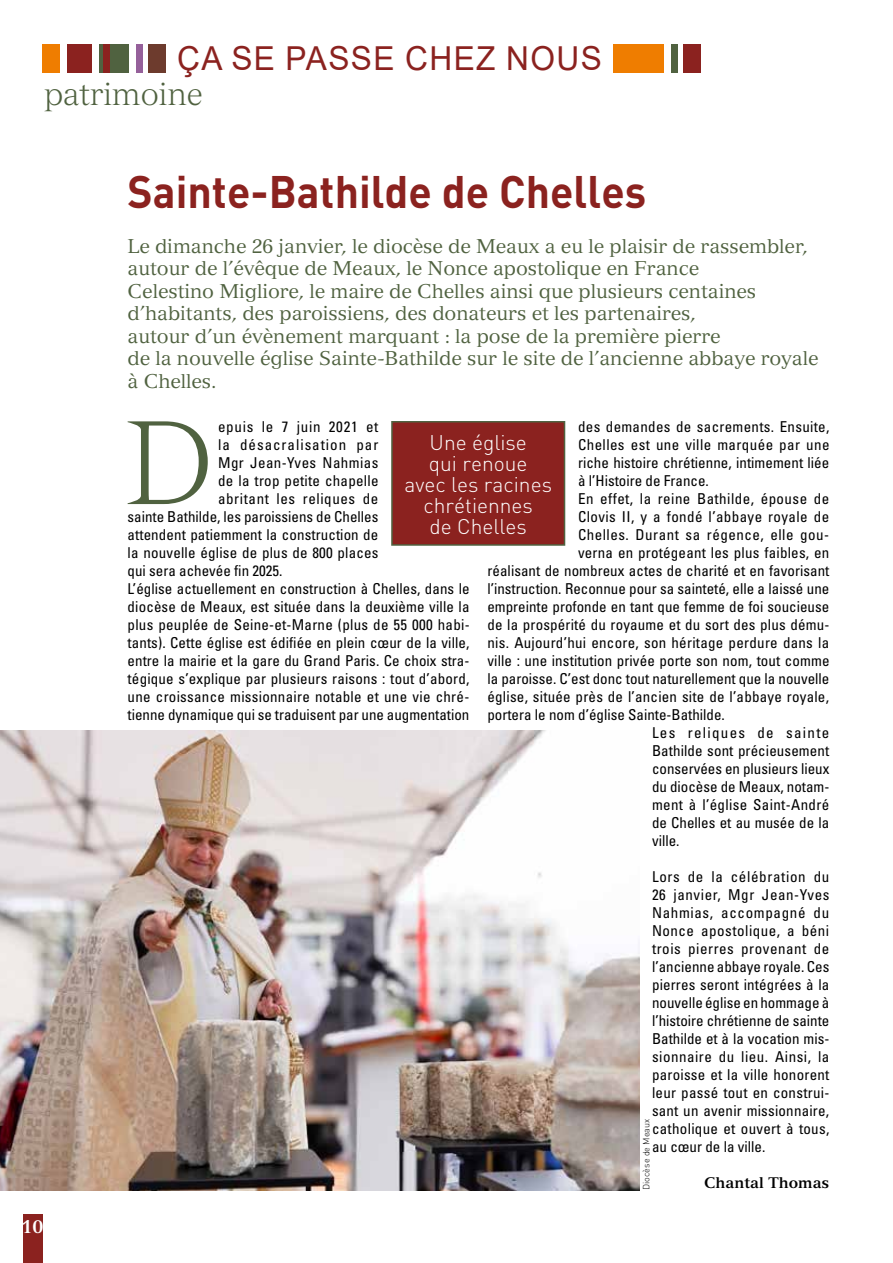
<style>
.page{position:relative;width:893px;height:1263px;background:#fff}
.page>*{position:absolute;margin:0;border:0;box-sizing:border-box;transform-origin:0 0}
.t1{font:300 116.1px "Versailles";color:#506240}
.t2{font:700 45px "DIN";color:#8b221f;scale:.95 1}
.t3{font:33px "Arial";letter-spacing:.045em;color:#8b221f;scale:.96 1}
.t4{font:300 31.5px "Versailles";color:#506240}
.t5{font:300 21px/21px "DIN";color:#fff;text-align:center}
.t6{font:19.5px/22.5px "Versailles";letter-spacing:-.005em;color:#506240}
.t7{font:700 18px "Versailles";color:#fff}
.t8{font:condensed 15px/18px "Univers";letter-spacing:.01em;color:#000;text-align:justify}
.t9{font:condensed 15px "Univers";letter-spacing:.03em;color:#000}
.t10{font:condensed 15px "Univers";letter-spacing:.04em;color:#000}
.t11{font:condensed 15px "Univers";letter-spacing:.065em;color:#000}
.t12{font:condensed 15px "Univers";letter-spacing:.085em;color:#000}
.t13{font:condensed 15px "Univers";letter-spacing:.05em;color:#000}
.t14{font:700 15px "Versailles";color:#000}
.t15{font:300 9px "DIN";color:#000}
</style>
<div class="page">
<div style="left:149px;top:45px;width:17px;height:28px;background:#6d3b2d"></div>
<div style="left:136px;top:45px;width:7px;height:28px;background:#95609a"></div>
<div style="left:99px;top:45px;width:29px;height:28px;background:#506240"></div>
<div style="left:104px;top:45px;width:6px;height:28px;background:#8b221f"></div>
<div style="left:67px;top:45px;width:25px;height:28px;background:#8b221f"></div>
<div style="left:43px;top:45px;width:17px;height:28px;background:#ef7d00"></div>
<div style="left:613px;top:45px;width:51px;height:28px;background:#ef7d00"></div>
<div style="left:671px;top:45px;width:7px;height:28px;background:#506240"></div>
<div style="left:683px;top:45px;width:18px;height:28px;background:#8b221f"></div>
<div style="left:23px;top:1214px;width:19px;height:49px;background:#8b221f"></div>
<div style="left:392px;top:422px;width:172px;height:123px;background:#8b221f"></div>
<div style="left:391px;top:421px;width:174px;height:125px;border:2px solid #506240"></div>
<img style="left:0;top:730px;width:639px;height:461px">
<h3 class="t3" style="left:177px;top:36px;width:444px">ÇA SE PASSE CHEZ NOUS</h3>
<h3 class="t4" style="left:44px;top:75px;width:161px">patrimoine</h3>
<p class="t7" style="left:22px;top:1215px;width:24px">10</p>
<h2 class="t2" style="left:128px;top:162px;width:547px">Sainte-Bathilde de Chelles</h2>
<p class="t6" style="left:128px;top:234px;width:692px">Le dimanche 26 janvier, le diocèse de Meaux a eu le plaisir de rassembler, autour de l’évêque de Meaux, le Nonce apostolique en France<br>Celestino Migliore, le maire de Chelles ainsi que plusieurs centaines d’habitants, des paroissiens, des donateurs et les partenaires,<br>autour d’un évènement marquant : la pose de la première pierre<br>de la nouvelle église Sainte-Bathilde sur le site de l’ancienne abbaye royale à Chelles.</p>
<h1 class="t1" style="left:125px;top:394px;width:92px">D</h1>
<p class="t13" style="left:218px;top:417px;width:162px">epuis le 7 juin 2021 et</p>
<p class="t8" style="left:578px;top:417px;width:253px">des demandes de sacrements. Ensuite,</p>
<p class="t8" style="left:578px;top:435px;width:253px">Chelles est une ville marquée par une</p>
<p class="t8" style="left:578px;top:453px;width:253px">riche histoire chrétienne, intimement liée</p>
<p class="t8" style="left:578px;top:471px;width:132px">à l’Histoire de France.</p>
<p class="t9" style="left:578px;top:489px;width:253px">En effet, la reine Bathilde, épouse de</p>
<p class="t8" style="left:578px;top:507px;width:253px">Clovis II, y a fondé l’abbaye royale de</p>
<p class="t9" style="left:578px;top:525px;width:253px">Chelles. Durant sa régence, elle gou-</p>
<p class="t8" style="left:578px;top:543px;width:253px">verna en protégeant les plus faibles, en</p>
<p class="t8" style="left:487px;top:561px;width:343px">réalisant de nombreux actes de charité et en favorisant</p>
<p class="t8" style="left:487px;top:579px;width:343px">l’instruction. Reconnue pour sa sainteté, elle a laissé une</p>
<p class="t8" style="left:487px;top:597px;width:343px">empreinte profonde en tant que femme de foi soucieuse</p>
<p class="t8" style="left:487px;top:615px;width:343px">de la prospérité du royaume et du sort des plus dému-</p>
<p class="t8" style="left:487px;top:633px;width:343px">nis. Aujourd’hui encore, son héritage perdure dans la</p>
<p class="t8" style="left:487px;top:651px;width:344px">ville : une institution privée porte son nom, tout comme</p>
<p class="t8" style="left:487px;top:669px;width:343px">la paroisse. C’est donc tout naturellement que la nouvelle</p>
<p class="t8" style="left:487px;top:687px;width:343px">église, située près de l’ancien site de l’abbaye royale,</p>
<p class="t8" style="left:487px;top:705px;width:239px">portera le nom d’église Sainte-Bathilde.</p>
<p class="t12" style="left:652px;top:723px;width:179px">Les reliques de sainte</p>
<p class="t8" style="left:652px;top:741px;width:179px">Bathilde sont précieusement</p>
<p class="t8" style="left:652px;top:759px;width:179px">conservées en plusieurs lieux</p>
<p class="t8" style="left:652px;top:777px;width:179px">du diocèse de Meaux, notam-</p>
<p class="t8" style="left:652px;top:795px;width:179px">ment à l’église Saint-André</p>
<p class="t8" style="left:652px;top:813px;width:179px">de Chelles et au musée de la</p>
<p class="t8" style="left:652px;top:831px;width:29px">ville.</p>
<p class="t8" style="left:652px;top:867px;width:179px">Lors de la célébration du 26 janvier, Mgr Jean-Yves Nahmias, accompagné du Nonce apostolique, a béni trois pierres provenant de l’ancienne abbaye royale. Ces pierres seront intégrées à la nouvelle église en hommage à l’histoire chrétienne de sainte Bathilde et à la vocation mis&shy;sionnaire du lieu. Ainsi, la paroisse et la ville honorent leur passé tout en construi&shy;sant un avenir missionnaire, catholique et ouvert à tous, au cœur de la ville.</p>
<p class="t14" style="left:704px;top:1174px;width:127px">Chantal Thomas</p>
<h3 class="t5" style="left:404px;top:432px;width:149px">Une église<br>qui renoue<br>avec les racines chrétiennes<br>de Chelles</h3>
<p class="t11" style="left:218px;top:435px;width:162px">la désacralisation par</p>
<p class="t9" style="left:218px;top:453px;width:162px">Mgr Jean-Yves Nahmias</p>
<p class="t8" style="left:218px;top:471px;width:162px">de la trop petite chapelle</p>
<p class="t10" style="left:218px;top:489px;width:162px">abritant les reliques de</p>
<p class="t8" style="left:128px;top:507px;width:252px">sainte Bathilde, les paroissiens de Chelles</p>
<p class="t8" style="left:128px;top:525px;width:252px">attendent patiemment la construction de</p>
<p class="t8" style="left:128px;top:543px;width:252px">la nouvelle église de plus de 800 places</p>
<p class="t8" style="left:128px;top:561px;width:156px">qui sera achevée fin 2025.</p>
<p class="t8" style="left:128px;top:579px;width:343px">L’église actuellement en construction à Chelles, dans le</p>
<p class="t8" style="left:128px;top:597px;width:343px">diocèse de Meaux, est située dans la deuxième ville la</p>
<p class="t8" style="left:128px;top:615px;width:344px">plus peuplée de Seine-et-Marne (plus de 55 000 habi-</p>
<p class="t8" style="left:128px;top:633px;width:343px">tants). Cette église est édifiée en plein cœur de la ville,</p>
<p class="t8" style="left:128px;top:651px;width:343px">entre la mairie et la gare du Grand Paris. Ce choix stra-</p>
<p class="t8" style="left:128px;top:669px;width:343px">tégique s’explique par plusieurs raisons : tout d’abord,</p>
<p class="t8" style="left:128px;top:687px;width:343px">une croissance missionnaire notable et une vie chré-</p>
<p class="t8" style="left:128px;top:705px;width:343px">tienne dynamique qui se traduisent par une augmentation</p>
<p class="t15" style="left:641px;top:1190px;width:73px;rotate:-90deg">Diocèse de Meaux</p>
</div>
